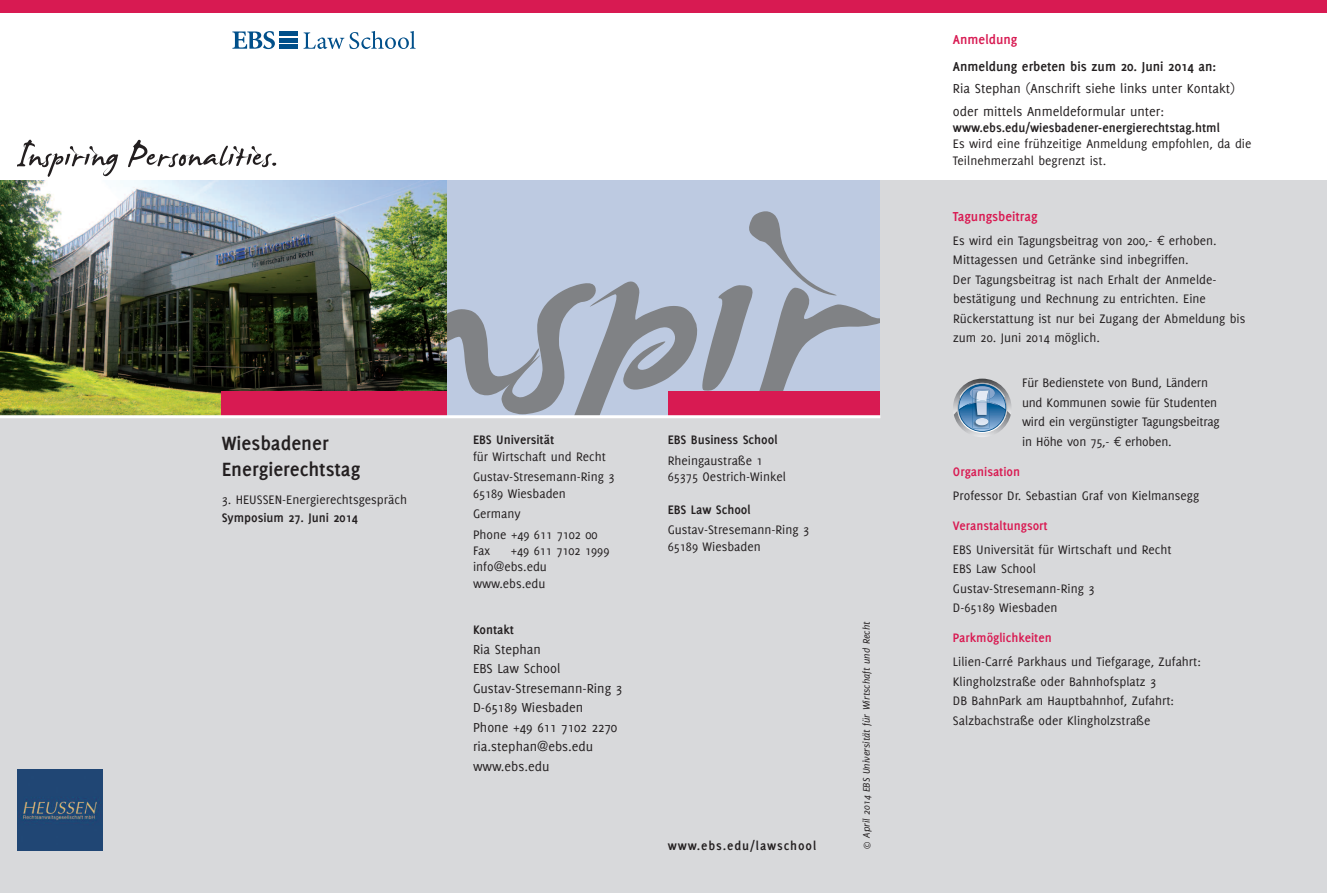
<style>
.page{position:relative;width:1327px;height:893px;background:#fff}
.page>*{position:absolute;margin:0;border:0;box-sizing:border-box;transform-origin:0 0}
.t1{font:480px "James Fajardo";color:#808285}
.t2{font:700 21px/25.2px "Delicious";color:#231f20}
.t3{font:14.25px/19.5px "Delicious";color:#231f20}
.t4{font:700 14.25px "Delicious";color:#231f20}
.t5{font:700 14.25px "Delicious";color:#d81a52}
.t6{font:13.5px/19.5px "Delicious";color:#231f20}
.t7{font:700 13.5px "Delicious";color:#231f20}
.t8{font:700 13.5px "Delicious";color:#d81a52}
.t9{font:700 13.5px "Delicious";letter-spacing:.065em;color:#231f20}
.t10{font:italic 10.5px "Delicious";color:#231f20}
</style>
<div class="page">
<div style="left:434px;top:181px;width:893px;height:712px;background:#d8d9db"></div>
<div style="left:434px;top:181px;width:446px;height:236px;background:#bdcae1"></div>
<div style="left:0;top:0;width:1327px;height:13px;background:#d81a52"></div>
<div style="left:668px;top:391px;width:212px;height:26px;background:#d81a52"></div>
<div style="left:0;top:181px;width:434px;height:712px;background:#d8d9db"></div>
<img style="left:0;top:181px;width:446px;height:234px">
<div style="left:221px;top:391px;width:225px;height:26px;background:#d81a52"></div>
<svg style="left:17px;top:140px;width:101px;height:37px"></svg>
<svg style="left:128px;top:140px;width:148px;height:27px"></svg>
<svg style="left:303px;top:31px;width:112px;height:18px"></svg>
<svg style="left:232px;top:31px;width:43px;height:18px"></svg>
<div style="left:279px;top:31px;width:18px;height:5px;background:#004f8a"></div>
<hr style="left:279px;top:38px;width:18px;height:4px;background:#004f8a">
<div style="left:279px;top:44px;width:18px;height:5px;background:#004f8a"></div>
<img style="left:17px;top:769px;width:85px;height:81px">
<hr style="left:0;top:415px;width:880px;height:3px;background:#fff">
<svg style="left:953px;top:379px;width:58px;height:58px"></svg>
<h1 class="t1" style="left:376px;top:74px;width:491px">nspir</h1>
<p class="t7" style="left:473px;top:435px;width:83px">EBS Universität</p>
<p class="t6" style="left:473px;top:447px;width:143px;line-height:20.7px">für Wirtschaft und Recht<br>Gustav-Stresemann-Ring 3</p>
<p class="t6" style="left:473px;top:484px;width:126px;line-height:20.7px">65189 Wiesbaden<br>Germany<br>Phone +49 611 7102 00</p>
<p class="t6" style="left:473px;top:542px;width:19px">Fax</p>
<p class="t7" style="left:668px;top:435px;width:111px">EBS Business School</p>
<p class="t6" style="left:668px;top:453px;width:120px;line-height:16.2px">Rheingaustraße 1<br>65375 Oestrich-Winkel</p>
<p class="t7" style="left:668px;top:504px;width:84px">EBS Law School</p>
<p class="t6" style="left:668px;top:523px;width:143px;line-height:16.2px">Gustav-Stresemann-Ring 3<br>65189 Wiesbaden</p>
<h2 class="t2" style="left:222px;top:432px;width:140px">Wiesbadener<br>Energierechtstag</h2>
<p class="t6" style="left:222px;top:491px;width:187px">3. HEUSSEN-Energierechtsgespräch</p>
<p class="t7" style="left:222px;top:513px;width:138px">Symposium 27. Juni 2014</p>
<p class="t6" style="left:473px;top:543px;width:138px;line-height:16.2px;text-indent:38px">+49 611 7102 1999 info@ebs.edu www.ebs.edu</p>
<p class="t7" style="left:473px;top:625px;width:43px">Kontakt</p>
<p class="t3" style="left:473px;top:640px;width:151px">Ria Stephan<br>EBS Law School<br>Gustav-Stresemann-Ring 3<br>D-65189 Wiesbaden<br>Phone +49 611 7102 2270 ria.stephan@ebs.edu www.ebs.edu</p>
<p class="t10" style="left:860px;top:850px;width:230px;rotate:-90deg">© April 2014 EBS Universität für Wirtschaft und Recht</p>
<p class="t9" style="left:668px;top:841px;width:150px">www.ebs.edu/lawschool</p>
<p class="t5" style="left:953px;top:34px;width:66px">Anmeldung</p>
<p class="t4" style="left:953px;top:61px;width:265px">Anmeldung erbeten bis zum 20. Juni 2014 an:</p>
<p class="t3" style="left:953px;top:79px;width:284px;line-height:22.5px">Ria Stephan (Anschrift siehe links unter Kontakt) oder mittels Anmeldeformular unter:</p>
<p class="t7" style="left:953px;top:123px;width:268px">www.ebs.edu/wiesbadener-energierechtstag.html</p>
<p class="t6" style="left:953px;top:137px;width:300px;line-height:16.2px">Es wird eine frühzeitige Anmeldung empfohlen, da die<br>Teilnehmerzahl begrenzt ist.</p>
<p class="t5" style="left:953px;top:211px;width:86px">Tagungsbeitrag</p>
<p class="t6" style="left:953px;top:231px;width:294px">Es wird ein Tagungsbeitrag von 200,- ¤ erhoben.<br>Mittagessen und Getränke sind inbegriffen.<br>Der Tagungsbeitrag ist nach Erhalt der Anmelde&shy;bestätigung und Rechnung zu entrichten. Eine Rückerstattung ist nur bei Zugang der Abmeldung bis zum 20. Juni 2014 möglich.</p>
<p class="t6" style="left:1022px;top:374px;width:199px">Für Bedienstete von Bund, Ländern und Kommunen sowie für Studenten wird ein vergünstigter Tagungsbeitrag in Höhe von 75,- ¤ erhoben.</p>
<p class="t8" style="left:953px;top:466px;width:69px">Organisation</p>
<p class="t6" style="left:953px;top:486px;width:248px">Professor Dr. Sebastian Graf von Kielmansegg</p>
<p class="t8" style="left:953px;top:520px;width:96px">Veranstaltungsort</p>
<p class="t6" style="left:953px;top:540px;width:220px">EBS Universität für Wirtschaft und Recht<br>EBS Law School<br>Gustav-Stresemann-Ring 3<br>D-65189 Wiesbaden</p>
<p class="t8" style="left:953px;top:633px;width:100px">Parkmöglichkeiten</p>
<p class="t6" style="left:953px;top:653px;width:249px">Lilien-Carré Parkhaus und Tiefgarage, Zufahrt:<br>Klingholzstraße oder Bahnhofsplatz 3<br>DB BahnPark am Hauptbahnhof, Zufahrt:<br>Salzbachstraße oder Klingholzstraße</p>
</div>
